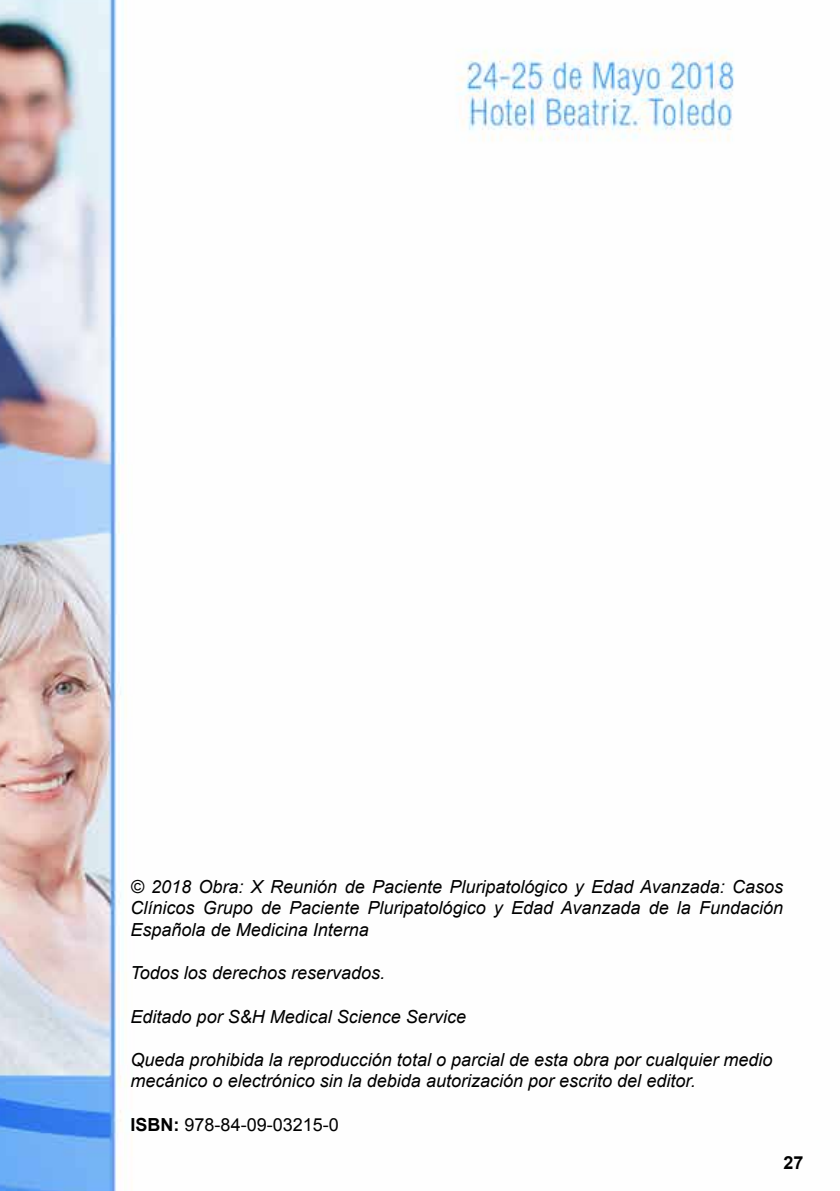
<style>
.page{position:relative;width:840px;height:1191px;background:#fff}
.page>*{position:absolute;margin:0;border:0;box-sizing:border-box;transform-origin:0 0}
.t1{font:italic 18px/21.6px "Arial";color:#000;text-align:justify}
.t2{font:18px "Arial";color:#000}
.t3{font:700 18px "Arial";color:#000}
.s1{font-weight:700}
</style>
<div class="page">
<img style="left:0;top:0;width:734px;height:1191px">
<p class="t1" style="left:130px;top:876px;width:653px">© 2018 Obra: X Reunión de Paciente Pluripatológico y Edad Avanzada: Casos Clínicos Grupo de Paciente Pluripatológico y Edad Avanzada de la Fundación Española de Medicina Interna</p>
<p class="t1" style="left:130px;top:962px;width:256px">Todos los derechos reservados.</p>
<p class="t1" style="left:130px;top:1005px;width:337px">Editado por S&amp;H Medical Science Service</p>
<p class="t1" style="left:130px;top:1048px;width:643px">Queda prohibida la reproducción total o parcial de esta obra por cualquier medio mecánico o electrónico sin la debida autorización por escrito del editor.</p>
<p class="t2" style="left:130px;top:1112px;width:210px"><span class="s1">ISBN:</span> 978-84-09-03215-0</p>
<p class="t3" style="left:783px;top:1150px;width:22px">27</p>
</div>
